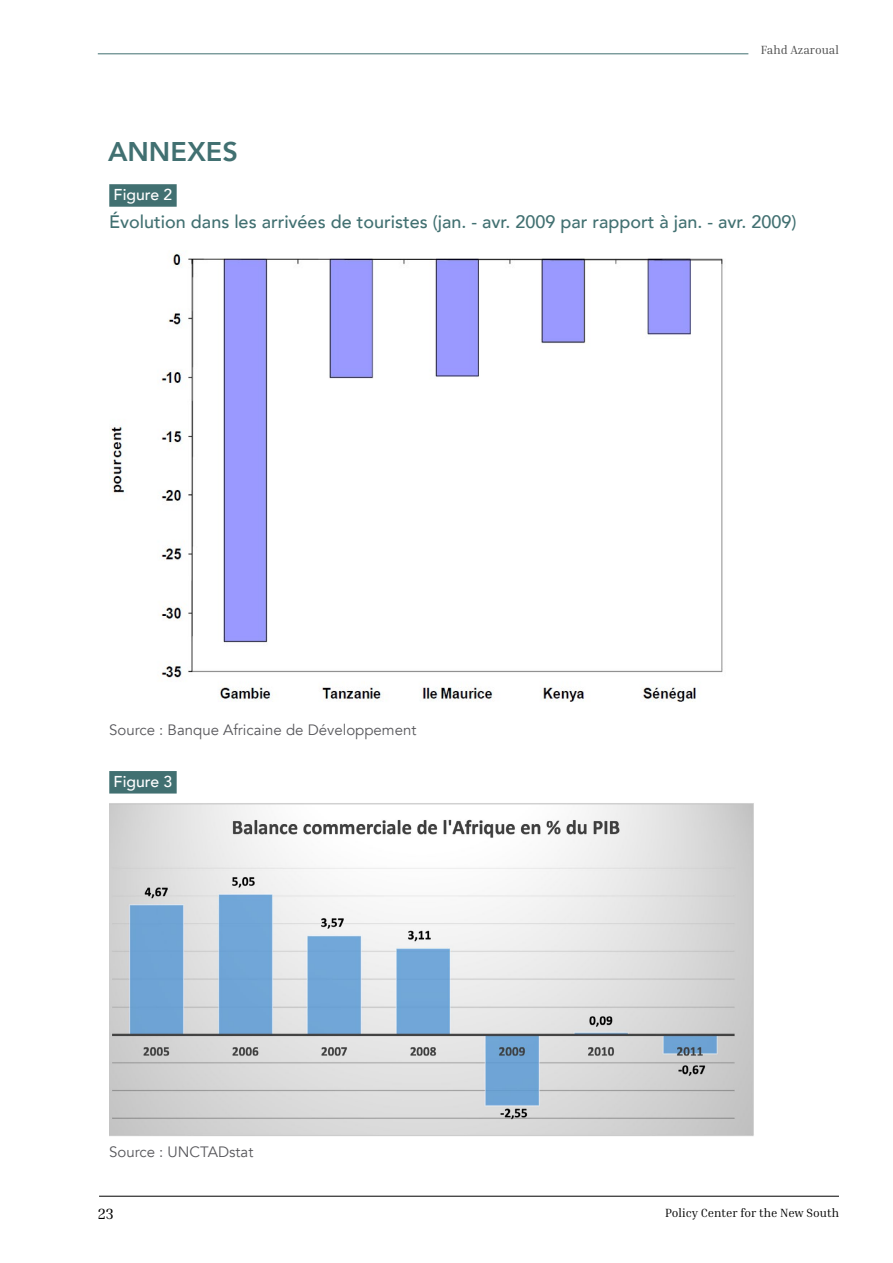
<style>
.page{position:relative;width:893px;height:1263px;background:#fff}
.page>*{position:absolute;margin:0;border:0;box-sizing:border-box;transform-origin:0 0}
.t1{font:800 27px "Avenir";color:#417071}
.t2{font:500 18px "Avenir";color:#417071}
.t3{font:500 15.75px "Avenir";color:#fff}
.t4{font:15px "Avenir";color:#58585c}
.t5{font:15px "Inria Serif";color:#000}
.t6{font:12px "Inria Serif";color:#000}
.t7{font:12px "Inria Serif";color:#4a4a4a}
</style>
<div class="page">
<hr style="left:99px;top:1196px;width:740px;height:1px;background:#000">
<hr style="left:98px;top:54px;width:650px;height:1px;background:#417071">
<div style="left:109px;top:184px;width:68px;height:23px;background:#417071"></div>
<div style="left:109px;top:771px;width:68px;height:22px;background:#417071"></div>
<img style="left:110px;top:253px;width:613px;height:449px">
<img style="left:109px;top:803px;width:645px;height:333px">
<p class="t7" style="left:761px;top:42px;width:80px">Fahd Azaroual</p>
<h1 class="t1" style="left:108px;top:131px;width:131px">ANNEXES</h1>
<p class="t3" style="left:114px;top:181px;width:60px">Figure 2</p>
<p class="t2" style="left:109px;top:206px;width:689px">Évolution dans les arrivées de touristes (jan. - avr. 2009 par rapport à jan. - avr. 2009)</p>
<p class="t4" style="left:109px;top:721px;width:309px">Source : Banque Africaine de Développement</p>
<p class="t3" style="left:114px;top:768px;width:60px">Figure 3</p>
<p class="t4" style="left:109px;top:1143px;width:146px">Source : UNCTADstat</p>
<p class="t5" style="left:98px;top:1204px;width:17px">23</p>
<p class="t6" style="left:665px;top:1205px;width:175px">Policy Center for the New South</p>
</div>
